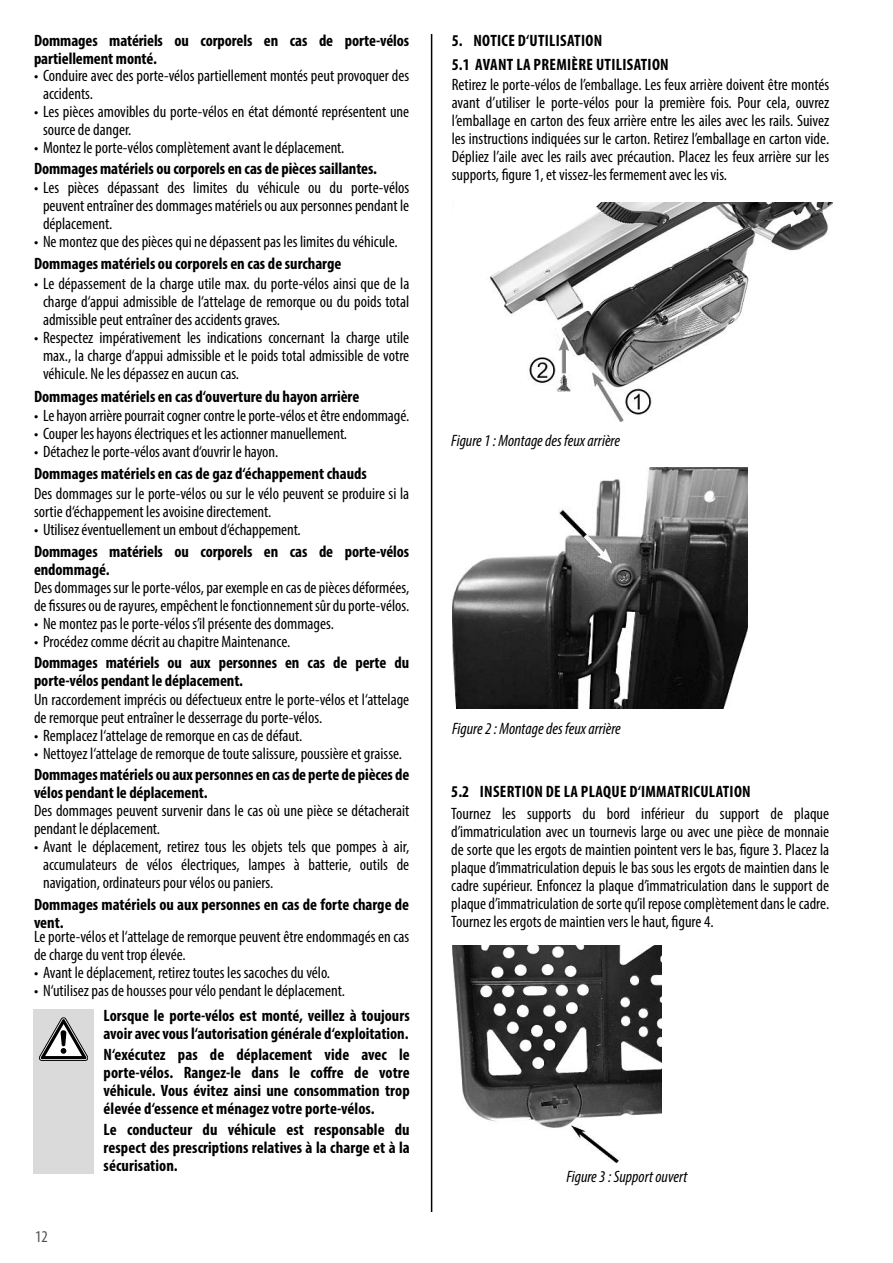
<style>
.page{position:relative;width:893px;height:1263px;background:#fff}
.page>*{position:absolute;margin:0;border:0;box-sizing:border-box;transform-origin:0 0}
.t1{font:condensed 16.5px/18px "Myriad Pro";color:#000}
.t2{font:700 condensed 16.5px/18px "Myriad Pro";color:#000}
.t3{font:700 condensed 16.5px/24px "Myriad Pro";letter-spacing:.02em;color:#000}
.t4{font:italic condensed 16.5px "Myriad Pro";color:#000}
.t5{font:condensed 16.5px "Myriad Pro";color:#515151}
</style>
<div class="page">
<hr style="left:431px;top:34px;width:1px;height:1178px;background:#000">
<div style="left:34px;top:1009px;width:60px;height:164px;background:#dadada"></div>
<svg style="left:39px;top:1018px;width:49px;height:42px"></svg>
<img style="left:452px;top:467px;width:295px;height:241px">
<img style="left:452px;top:946px;width:209px;height:216px">
<img style="left:490px;top:203px;width:343px;height:219px">
<svg style="left:490px;top:202px;width:129px;height:69px"></svg>
<p class="t2" style="left:34px;top:31px;width:377px">Dommages matériels ou corporels en cas de porte-vélos partiellement monté.</p>
<p class="t1" style="left:43px;top:67px;width:368px;text-indent:-9px">• Conduire avec des porte-vélos partiellement montés peut provoquer des accidents.</p>
<p class="t1" style="left:43px;top:103px;width:368px;text-indent:-9px">• Les pièces amovibles du porte-vélos en état démonté représentent une source de danger.</p>
<p class="t1" style="left:34px;top:139px;width:312px">• Montez le porte-vélos complètement avant le déplacement.</p>
<p class="t1" style="left:43px;top:179px;width:368px;text-align:justify;text-indent:-9px">• Les pièces dépassant des limites du véhicule ou du porte-vélos peuvent entraîner des dommages matériels ou aux personnes pendant le déplacement.</p>
<p class="t1" style="left:34px;top:233px;width:365px">• Ne montez que des pièces qui ne dépassent pas les limites du véhicule.</p>
<p class="t1" style="left:43px;top:274px;width:368px;text-align:justify;text-indent:-9px">• Le dépassement de la charge utile max. du porte-vélos ainsi que de la charge d‘appui admissible de l‘attelage de remorque ou du poids total admissible peut entraîner des accidents graves.</p>
<p class="t1" style="left:43px;top:328px;width:368px;text-align:justify;text-indent:-9px">• Respectez impérativement les indications concernant la charge utile max., la charge d‘appui admissible et le poids total admissible de votre véhicule. Ne les dépassez en aucun cas.</p>
<p class="t1" style="left:34px;top:406px;width:377px">• Le hayon arrière pourrait cogner contre le porte-vélos et être endommagé.</p>
<p class="t1" style="left:34px;top:424px;width:315px">• Couper les hayons électriques et les actionner manuellement.</p>
<p class="t1" style="left:34px;top:442px;width:246px">• Détachez le porte-vélos avant d‘ouvrir le hayon.</p>
<p class="t1" style="left:34px;top:485px;width:377px">Des dommages sur le porte-vélos ou sur le vélo peuvent se produire si la sortie d‘échappement les avoisine directement.</p>
<p class="t1" style="left:34px;top:521px;width:268px">• Utilisez éventuellement un embout d‘échappement.</p>
<p class="t2" style="left:34px;top:542px;width:377px">Dommages matériels ou corporels en cas de porte-vélos endommagé.</p>
<p class="t1" style="left:34px;top:578px;width:377px">Des dommages sur le porte-vélos, par exemple en cas de pièces déformées, de fissures ou de rayures, empêchent le fonctionnement sûr du porte-vélos.</p>
<p class="t1" style="left:34px;top:614px;width:301px">• Ne montez pas le porte-vélos s’il présente des dommages.</p>
<p class="t1" style="left:34px;top:632px;width:258px">• Procédez comme décrit au chapitre Maintenance.</p>
<p class="t2" style="left:34px;top:653px;width:377px">Dommages matériels ou aux personnes en cas de perte du porte-vélos pendant le déplacement.</p>
<p class="t1" style="left:34px;top:690px;width:377px">Un raccordement imprécis ou défectueux entre le porte-vélos et l‘attelage de remorque peut entraîner le desserrage du porte-vélos.</p>
<p class="t1" style="left:34px;top:726px;width:270px">• Remplacez l‘attelage de remorque en cas de défaut.</p>
<p class="t1" style="left:34px;top:744px;width:370px">• Nettoyez l‘attelage de remorque de toute salissure, poussière et graisse.</p>
<p class="t2" style="left:34px;top:765px;width:377px">Dommages matériels ou aux personnes en cas de perte de pièces de vélos pendant le déplacement.</p>
<p class="t2" style="left:34px;top:159px;width:345px">Dommages matériels ou corporels en cas de pièces saillantes.</p>
<p class="t2" style="left:34px;top:255px;width:309px">Dommages matériels ou corporels en cas de surcharge</p>
<p class="t2" style="left:34px;top:387px;width:327px">Dommages matériels en cas d‘ouverture du hayon arrière</p>
<p class="t2" style="left:34px;top:464px;width:334px">Dommages matériels en cas de gaz d‘échappement chauds</p>
<p class="t1" style="left:34px;top:802px;width:377px">Des dommages peuvent survenir dans le cas où une pièce se détacherait pendant le déplacement.</p>
<p class="t1" style="left:43px;top:838px;width:368px;text-align:justify;text-indent:-9px">• Avant le déplacement, retirez tous les objets tels que pompes à air, accumulateurs de vélos électriques, lampes à batterie, outils de navigation, ordinateurs pour vélos ou paniers.</p>
<p class="t1" style="left:34px;top:927px;width:377px">Le porte-vélos et l‘attelage de remorque peuvent être endommagés en cas de charge du vent trop élevée.</p>
<p class="t1" style="left:34px;top:963px;width:298px">• Avant le déplacement, retirez toutes les sacoches du vélo.</p>
<p class="t1" style="left:34px;top:981px;width:312px">• N‘utilisez pas de housses pour vélo pendant le déplacement.</p>
<p class="t2" style="left:104px;top:1006px;width:308px">Lorsque le porte-vélos est monté, veillez à toujours avoir avec vous l‘autorisation générale d‘exploitation.</p>
<p class="t2" style="left:104px;top:1045px;width:308px;text-align:justify">N‘exécutez pas de déplacement vide avec le porte-vélos. Rangez-le dans le coffre de votre véhicule. Vous évitez ainsi une consommation trop élevée d‘essence et ménagez votre porte-vélos.</p>
<p class="t2" style="left:104px;top:1120px;width:308px;text-align:justify">Le conducteur du véhicule est responsable du respect des prescriptions relatives à la charge et à la sécurisation.</p>
<p class="t2" style="left:34px;top:895px;width:377px">Dommages matériels ou aux personnes en cas de forte charge de vent.</p>
<p class="t5" style="left:35px;top:1226px;width:14px">12</p>
<p class="t3" style="left:452px;top:28px;width:218px">5. NOTICE D‘UTILISATION<br>5.1 AVANT LA PREMIÈRE UTILISATION</p>
<p class="t1" style="left:452px;top:75px;width:379px;text-align:justify">Retirez le porte-vélos de l’emballage. Les feux arrière doivent être montés avant d’utiliser le porte-vélos pour la première fois. Pour cela, ouvrez l’emballage en carton des feux arrière entre les ailes avec les rails. Suivez les instructions indiquées sur le carton. Retirez l’emballage en carton vide.<br>Dépliez l’aile avec les rails avec précaution. Placez les feux arrière sur les supports, figure 1, et vissez-les fermement avec les vis.</p>
<p class="t4" style="left:451px;top:430px;width:170px">Figure 1 : Montage des feux arrière</p>
<p class="t4" style="left:452px;top:718px;width:170px">Figure 2 : Montage des feux arrière</p>
<p class="t3" style="left:451px;top:779px;width:301px">5.2 INSERTION DE LA PLAQUE D‘IMMATRICULATION</p>
<p class="t1" style="left:451px;top:804px;width:379px;text-align:justify">Tournez les supports du bord inférieur du support de plaque d’immatriculation avec un tournevis large ou avec une pièce de monnaie de sorte que les ergots de maintien pointent vers le bas, figure 3. Placez la plaque d’immatriculation depuis le bas sous les ergots de maintien dans le cadre supérieur. Enfoncez la plaque d’immatriculation dans le support de plaque d’immatriculation de sorte qu’il repose complètement dans le cadre.<br>Tournez les ergots de maintien vers le haut, figure 4.</p>
<p class="t4" style="left:566px;top:1166px;width:123px">Figure 3 : Support ouvert</p>
</div>
